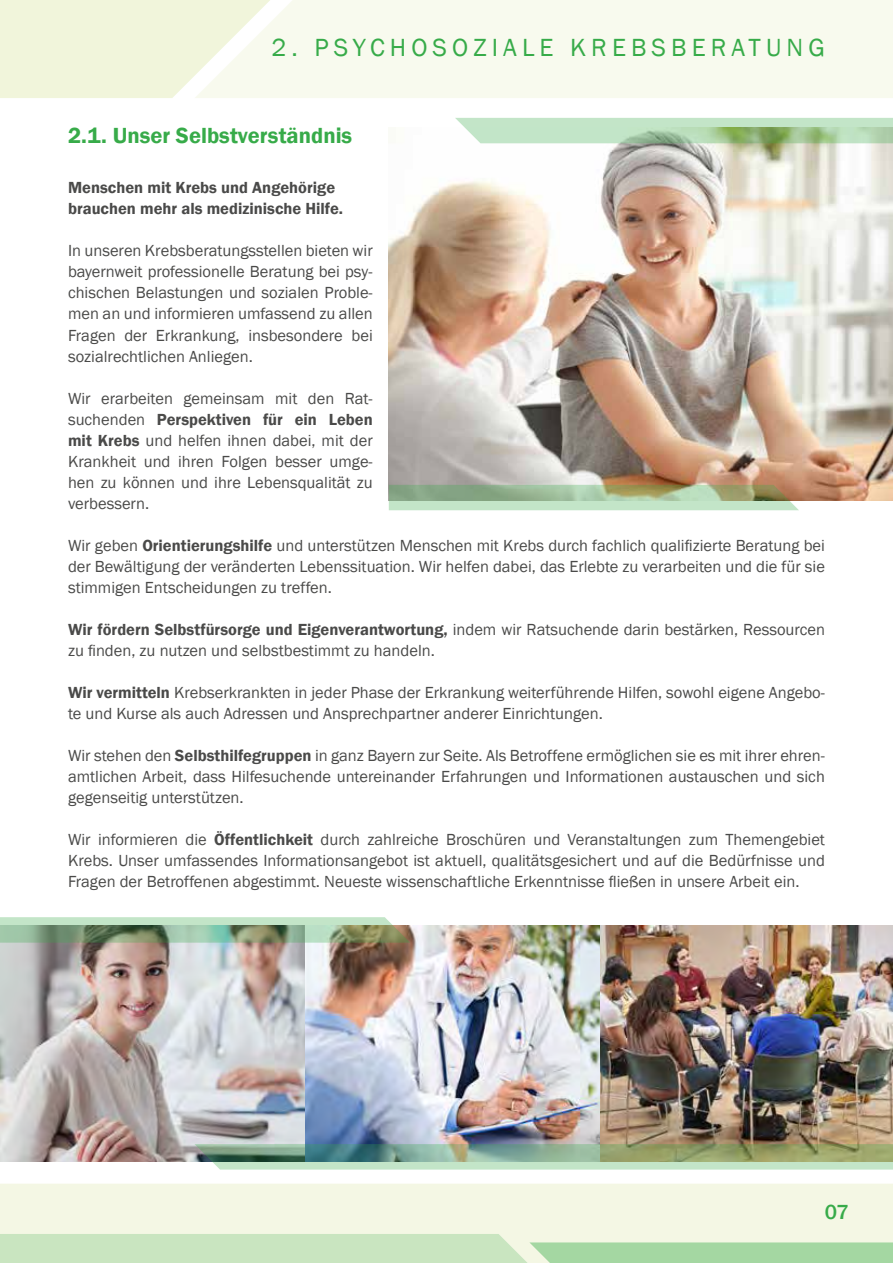
<style>
.page{position:relative;width:893px;height:1263px;background:#fff}
.page>*{position:absolute;margin:0;border:0;box-sizing:border-box;transform-origin:0 0}
.t1{font:25.5px "Franklin Gothic";letter-spacing:.2em;color:#37ab49}
.t2{font:600 22.5px "Franklin Gothic";color:#37ab49}
.t3{font:500 21px "Franklin Gothic";color:#37ab49}
.t4{font:16.5px/21px "Franklin Gothic";color:#4a4a49;text-align:justify}
.t5{font:600 16.5px/21px "Franklin Gothic";color:#4a4a49}
.s1{font-weight:600}
</style>
<div class="page">
<div style="left:0;top:1184px;width:893px;height:50px;background:#f4f7e4"></div>
<div style="left:0;top:0;width:195px;height:98px;background:#f1f5db"></div>
<div style="left:195px;top:0;width:698px;height:98px;background:#f8faee"></div>
<svg style="left:0;top:1234px;width:893px;height:29px;background:#c4e3bc"></svg>
<img style="left:389px;top:143px;width:504px;height:357px">
<svg style="left:455px;top:118px;width:438px;height:25px;background:#b7d9b6"></svg>
<svg style="left:389px;top:485px;width:410px;height:25px;background:#a9c09d"></svg>
<img style="left:0;top:925px;width:893px;height:237px">
<svg style="left:0;top:917px;width:410px;height:26px;background:#98b294"></svg>
<svg style="left:195px;top:1144px;width:698px;height:25px;background:#93b091"></svg>
<h1 class="t1" style="left:271px;top:32px;width:555px">2. PSYCHOSOZIALE KREBSBERATUNG</h1>
<h2 class="t2" style="left:68px;top:122px;width:286px">2.1. Unser Selbstverständnis</h2>
<p class="t5" style="left:68px;top:178px;width:277px">Menschen mit Krebs und Angehörige brauchen mehr als medizinische Hilfe.</p>
<p class="t4" style="left:68px;top:241px;width:306px">In unseren Krebsberatungsstellen bieten wir bayernweit professionelle Beratung bei psy&shy;chischen Belastungen und sozialen Proble&shy;men an und informieren umfassend zu allen Fragen der Erkrankung, insbesondere bei sozialrechtlichen Anliegen.</p>
<p class="t4" style="left:68px;top:388px;width:306px">Wir erarbeiten gemeinsam mit den Rat&shy;suchenden <span class="s1">Perspektiven für ein Leben mit Krebs</span> und helfen ihnen dabei, mit der Krankheit und ihren Folgen besser umge&shy;hen zu können und ihre Lebensqualität zu verbessern.</p>
<p class="t4" style="left:68px;top:535px;width:758px">Wir geben <span class="s1">Orientierungshilfe</span> und unterstützen Menschen mit Krebs durch fachlich qualifizierte Beratung bei der Bewältigung der veränderten Lebenssituation. Wir helfen dabei, das Erlebte zu verarbeiten und die für sie stimmigen Entscheidungen zu treffen.</p>
<p class="t4" style="left:68px;top:619px;width:758px"><span class="s1">Wir fördern Selbstfürsorge und Eigenverantwortung,</span> indem wir Ratsuchende darin bestärken, Ressourcen zu finden, zu nutzen und selbstbestimmt zu handeln.</p>
<p class="t4" style="left:68px;top:682px;width:758px"><span class="s1">Wir vermitteln</span> Krebserkrankten in jeder Phase der Erkrankung weiterführende Hilfen, sowohl eigene Angebo&shy;te und Kurse als auch Adressen und Ansprechpartner anderer Einrichtungen.</p>
<p class="t4" style="left:68px;top:745px;width:758px">Wir stehen den <span class="s1">Selbsthilfegruppen</span> in ganz Bayern zur Seite. Als Betroffene ermöglichen sie es mit ihrer ehren&shy;amtlichen Arbeit, dass Hilfesuchende untereinander Erfahrungen und Informationen austauschen und sich gegenseitig unterstützen.</p>
<p class="t4" style="left:68px;top:829px;width:758px">Wir informieren die <span class="s1">Öffentlichkeit</span> durch zahlreiche Broschüren und Veranstaltungen zum Themengebiet Krebs. Unser umfassendes Informationsangebot ist aktuell, qualitätsgesichert und auf die Bedürfnisse und Fragen der Betroffenen abgestimmt. Neueste wissenschaftliche Erkenntnisse fließen in unsere Arbeit ein.</p>
<p class="t3" style="left:825px;top:1199px;width:25px">07</p>
</div>
